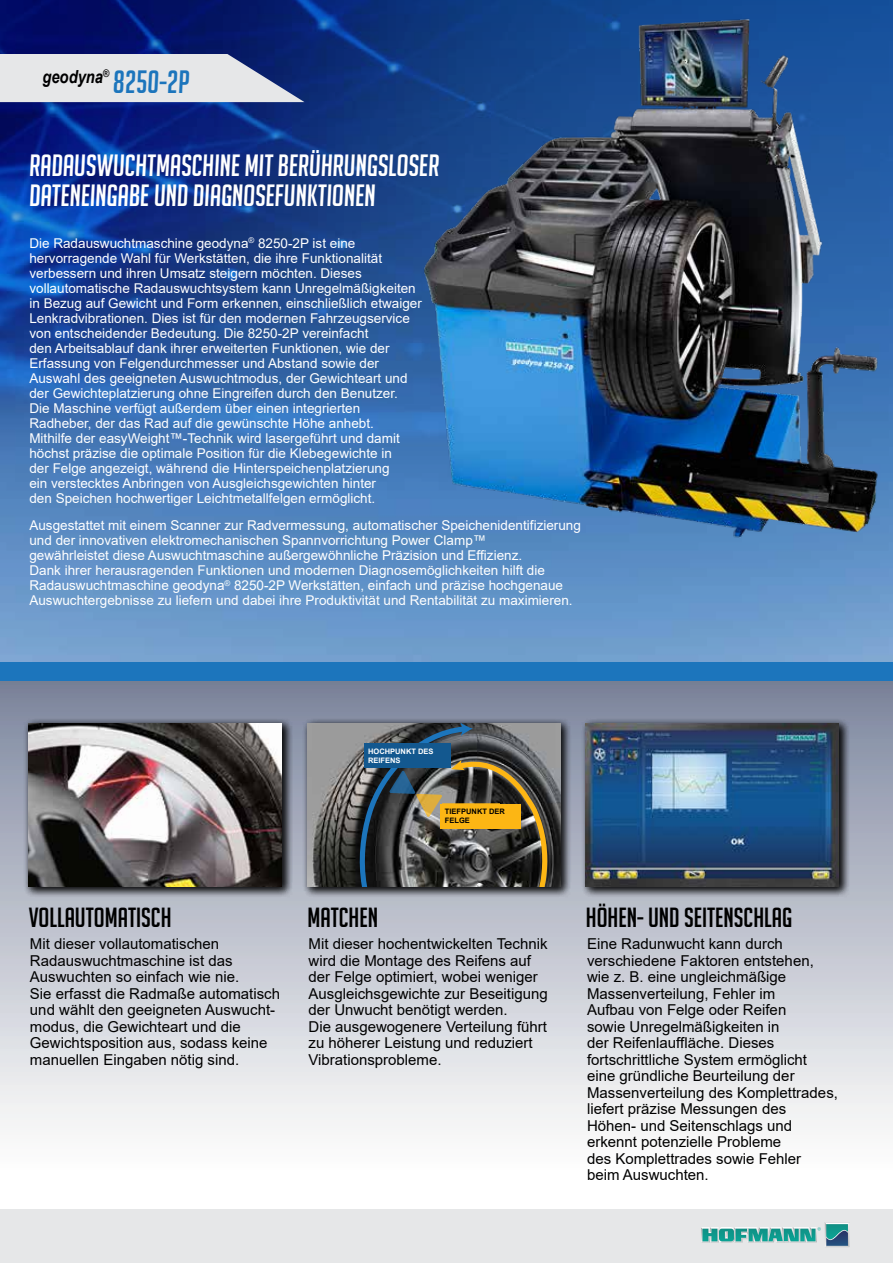
<style>
.page{position:relative;width:893px;height:1263px;background:#fff}
.page>*{position:absolute;margin:0;border:0;box-sizing:border-box;transform-origin:0 0}
.t1{font:italic 31.5px "Big Noodle Titling";color:#1c75bc}
.t2{font:italic 30px/30px "Big Noodle Titling";color:#fff}
.t3{font:27px "Big Noodle Titling";color:#000}
.t4{font:italic 700 18px "Arial Narrow";color:#000}
.t5{font:15px/16.5px "Arial";color:#000}
.t6{font:13.5px/15px "Arial";color:#fff}
.t7{font:700 9.3px/11.1px "Arial Narrow";color:#000;scale:1.15 1}
.t8{font:700 8.85px/10.6px "Arial Narrow";color:#fff;scale:1.15 1}
.t9{font:700 7.5px/9px "Arial";color:#fff}
.t10{font:700 7.5px/9px "Arial";color:#000}
</style>
<div class="page">
<img style="left:0;top:0;width:893px;height:662px">
<div style="left:0;top:680px;width:893px;height:491px;background:linear-gradient(to bottom,#7c859d,#fff)"></div>
<div style="left:0;top:662px;width:893px;height:18px;background:#1c75bc"></div>
<div style="left:24px;top:717px;width:269px;height:180px;background:#000;opacity:.75"></div>
<div style="left:581px;top:718px;width:269px;height:179px;background:#000;opacity:.75"></div>
<div style="left:302px;top:717px;width:270px;height:180px;background:#000;opacity:.75"></div>
<svg style="left:307px;top:723px;width:253px;height:163px"></svg>
<svg style="left:355px;top:723px;width:198px;height:163px"></svg>
<svg style="left:0;top:54px;width:304px;height:48px"></svg>
<div style="left:0;top:1209px;width:893px;height:54px;background:#e6e7e8"></div>
<svg style="left:701px;top:1223px;width:148px;height:24px"></svg>
<div style="left:364px;top:743px;width:87px;height:25px;background:#13588f"></div>
<div style="left:441px;top:804px;width:80px;height:24px;background:#fcb614"></div>
<h3 class="t4" style="left:42px;top:64px;width:69px">geodyna<sup>®</sup></h3>
<h1 class="t1" style="left:113px;top:65px;width:78px">8250-2p</h1>
<h2 class="t2" style="left:29px;top:150px;width:412px">RADAUSWUCHTMASCHINE MIT BERÜHRUNGSLOSER<br>DATENEINGABE UND DIAGNOSEFUNKTIONEN</h2>
<p class="t6" style="left:29px;top:236px;width:394px">Die Radauswuchtmaschine geodyna<sup>®</sup> 8250-2P ist eine hervorragende Wahl für Werkstätten, die ihre Funktionalität verbessern und ihren Umsatz steigern möchten. Dieses vollautomatische Radauswuchtsystem kann Unregelmäßigkeiten in Bezug auf Gewicht und Form erkennen, einschließlich etwaiger Lenkradvibrationen. Dies ist für den modernen Fahrzeugservice von entscheidender Bedeutung. Die 8250-2P vereinfacht<br>den Arbeitsablauf dank ihrer erweiterten Funktionen, wie der Erfassung von Felgendurchmesser und Abstand sowie der Auswahl des geeigneten Auswuchtmodus, der Gewichteart und der Gewichteplatzierung ohne Eingreifen durch den Benutzer.<br>Die Maschine verfügt außerdem über einen integrierten Radheber, der das Rad auf die gewünschte Höhe anhebt.<br>Mithilfe der easyWeight™-Technik wird lasergeführt und damit höchst präzise die optimale Position für die Klebegewichte in<br>der Felge angezeigt, während die Hinterspeichenplatzierung<br>ein verstecktes Anbringen von Ausgleichsgewichten hinter<br>den Speichen hochwertiger Leichtmetallfelgen ermöglicht.</p>
<p class="t6" style="left:29px;top:518px;width:553px">Ausgestattet mit einem Scanner zur Radvermessung, automatischer Speichenidentifizierung und der innovativen elektromechanischen Spannvorrichtung Power Clamp™<br>gewährleistet diese Auswuchtmaschine außergewöhnliche Präzision und Effizienz.<br>Dank ihrer herausragenden Funktionen und modernen Diagnosemöglichkeiten hilft die Radauswuchtmaschine geodyna<sup>®</sup> 8250-2P Werkstätten, einfach und präzise hochgenaue Auswuchtergebnisse zu liefern und dabei ihre Produktivität und Rentabilität zu maximieren.</p>
<p class="t8" style="left:369px;top:744px;width:47px">HIGH SPOT<br>OF THE TIRE</p>
<p class="t9" style="left:368px;top:747px;width:67px">HOCHPUNKT DES<br>REIFENS</p>
<p class="t7" style="left:447px;top:804px;width:42px">LOW SPOT<br>ON RIM</p>
<p class="t10" style="left:445px;top:807px;width:61px">TIEFPUNKT DER<br>FELGE</p>
<h3 class="t3" style="left:29px;top:903px;width:144px">VOLLAUTOMATISCH</h3>
<p class="t5" style="left:30px;top:936px;width:252px">Mit dieser vollautomatischen<br>Radauswuchtmaschine ist das<br>Auswuchten so einfach wie nie.<br>Sie erfasst die Radmaße automatisch und wählt den geeigneten Auswucht&shy;modus, die Gewichteart und die<br>Gewichtsposition aus, sodass keine manuellen Eingaben nötig sind.</p>
<h3 class="t3" style="left:307px;top:903px;width:72px">MATCHEN</h3>
<p class="t5" style="left:308px;top:936px;width:241px">Mit dieser hochentwickelten Technik wird die Montage des Reifens auf der Felge optimiert, wobei weniger Ausgleichsgewichte zur Beseitigung der Unwucht benötigt werden.<br>Die ausgewogenere Verteilung führt zu höherer Leistung und reduziert Vibrationsprobleme.</p>
<h3 class="t3" style="left:586px;top:903px;width:208px">HÖHEN- UND SEITENSCHLAG</h3>
<p class="t5" style="left:587px;top:936px;width:252px">Eine Radunwucht kann durch verschiedene Faktoren entstehen, wie z. B. eine ungleichmäßige<br>Massenverteilung, Fehler im<br>Aufbau von Felge oder Reifen<br>sowie Unregelmäßigkeiten in<br>der Reifenlauffläche. Dieses fortschrittliche System ermöglicht eine gründliche Beurteilung der<br>Massenverteilung des Komplettrades, liefert präzise Messungen des<br>Höhen- und Seitenschlags und erkennt potenzielle Probleme<br>des Komplettrades sowie Fehler<br>beim Auswuchten.</p>
</div>
